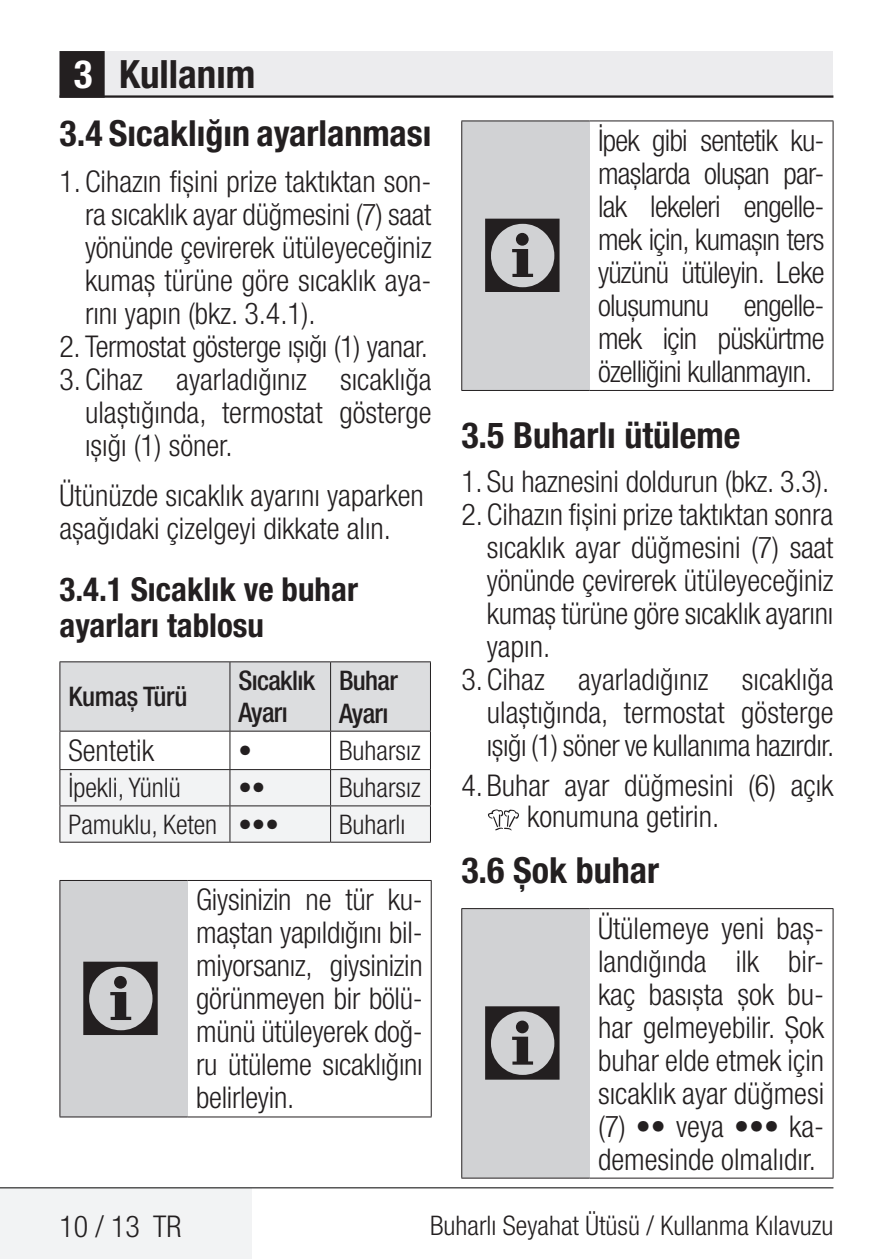
<style>
.page{position:relative;width:893px;height:1259px;background:#fff}
.page>*{position:absolute;margin:0;border:0;box-sizing:border-box;transform-origin:0 0}
.t1{font:108px "ZIWARNUN";color:#231f20}
.t2{font:700 condensed 39px "Helvetica Neue LT Pro";color:#231f20}
.t3{font:700 condensed 36px "Helvetica Neue LT Pro";color:#231f20}
.t4{font:700 condensed 33px/36px "Helvetica Neue LT Pro";color:#231f20}
.t5{font:300 condensed 30px/33px "Helvetica Neue LT Pro";color:#231f20;text-align:justify}
.t6{font:300 condensed 27px "Helvetica Neue LT Pro";color:#231f20}
.t7{font:500 condensed 27px/32.4px "Helvetica Neue LT Pro";letter-spacing:-.025em;color:#231f20}
.s1{color:#fff}
</style>
<div class="page">
<div style="left:60px;top:51px;width:773px;height:46px;background:#ececee"></div>
<hr style="left:60px;top:95px;width:773px;height:3px;background:#231f20">
<div style="left:61px;top:53px;width:42px;height:43px;background:#231f20"></div>
<div style="left:60px;top:51px;width:45px;height:47px;border:3px solid #231f20"></div>
<div style="left:0;top:1188px;width:252px;height:71px;background:#f2f3f4"></div>
<hr style="left:0;top:1187px;width:833px;height:1px;background:#000">
<div style="left:60px;top:662px;width:370px;height:68px;background:#dcdddf"></div>
<div style="left:60px;top:770px;width:370px;height:71px;background:#f2f3f4"></div>
<hr style="left:60px;top:661px;width:170px;height:1px;background:#231f20">
<hr style="left:59px;top:662px;width:1px;height:69px;background:#231f20">
<hr style="left:229px;top:662px;width:1px;height:69px;background:#231f20">
<hr style="left:60px;top:730px;width:170px;height:1px;background:#231f20">
<hr style="left:59px;top:731px;width:1px;height:38px;background:#231f20">
<hr style="left:229px;top:731px;width:1px;height:38px;background:#231f20">
<hr style="left:330px;top:731px;width:1px;height:38px;background:#231f20">
<hr style="left:430px;top:731px;width:1px;height:38px;background:#231f20">
<hr style="left:59px;top:770px;width:1px;height:35px;background:#231f20">
<hr style="left:59px;top:806px;width:1px;height:36px;background:#231f20">
<hr style="left:229px;top:770px;width:1px;height:35px;background:#231f20">
<hr style="left:330px;top:770px;width:1px;height:35px;background:#231f20">
<hr style="left:430px;top:770px;width:1px;height:35px;background:#231f20">
<hr style="left:229px;top:806px;width:1px;height:36px;background:#231f20">
<hr style="left:330px;top:806px;width:1px;height:36px;background:#231f20">
<hr style="left:430px;top:806px;width:1px;height:36px;background:#231f20">
<hr style="left:230px;top:661px;width:101px;height:1px;background:#231f20">
<hr style="left:331px;top:661px;width:100px;height:1px;background:#231f20">
<hr style="left:330px;top:662px;width:1px;height:69px;background:#231f20">
<hr style="left:430px;top:662px;width:1px;height:69px;background:#231f20">
<hr style="left:230px;top:730px;width:101px;height:1px;background:#231f20">
<hr style="left:331px;top:730px;width:100px;height:1px;background:#231f20">
<hr style="left:60px;top:769px;width:170px;height:1px;background:#231f20">
<hr style="left:230px;top:769px;width:101px;height:1px;background:#231f20">
<hr style="left:331px;top:769px;width:100px;height:1px;background:#231f20">
<hr style="left:60px;top:805px;width:170px;height:1px;background:#231f20">
<hr style="left:230px;top:805px;width:101px;height:1px;background:#231f20">
<hr style="left:331px;top:805px;width:100px;height:1px;background:#231f20">
<hr style="left:60px;top:841px;width:170px;height:1px;background:#231f20">
<hr style="left:230px;top:841px;width:101px;height:1px;background:#231f20">
<hr style="left:331px;top:841px;width:100px;height:1px;background:#231f20">
<div style="left:60px;top:880px;width:128px;height:237px;background:#d1d2d4"></div>
<hr style="left:188px;top:880px;width:244px;height:1px;background:#231f20">
<hr style="left:431px;top:881px;width:1px;height:235px;background:#231f20">
<hr style="left:188px;top:1116px;width:244px;height:1px;background:#231f20">
<hr style="left:60px;top:880px;width:128px;height:1px;background:#231f20">
<hr style="left:59px;top:881px;width:1px;height:235px;background:#231f20">
<hr style="left:60px;top:1116px;width:128px;height:1px;background:#231f20">
<div style="left:462px;top:121px;width:127px;height:269px;background:#d1d2d4"></div>
<hr style="left:589px;top:120px;width:244px;height:1px;background:#231f20">
<hr style="left:833px;top:121px;width:1px;height:269px;background:#231f20">
<hr style="left:589px;top:390px;width:244px;height:1px;background:#231f20">
<hr style="left:461px;top:120px;width:128px;height:1px;background:#231f20">
<hr style="left:461px;top:121px;width:1px;height:269px;background:#231f20">
<hr style="left:461px;top:390px;width:128px;height:1px;background:#231f20">
<svg style="left:488px;top:809px;width:31px;height:22px"></svg>
<div style="left:462px;top:908px;width:127px;height:270px;background:#d1d2d4"></div>
<hr style="left:589px;top:908px;width:244px;height:1px;background:#231f20">
<hr style="left:833px;top:909px;width:1px;height:268px;background:#231f20">
<hr style="left:589px;top:1177px;width:244px;height:1px;background:#231f20">
<hr style="left:461px;top:908px;width:128px;height:1px;background:#231f20">
<hr style="left:461px;top:909px;width:1px;height:268px;background:#231f20">
<hr style="left:461px;top:1177px;width:128px;height:1px;background:#231f20">
<h2 class="t2" style="left:74px;top:51px;width:183px"><span class="s1">3</span> Kullanım</h2>
<p class="t3" style="left:60px;top:112px;width:374px">3.4 Sıcaklığın ayarlanması</p>
<p class="t5" style="left:85px;top:165px;width:348px;text-indent:-26px">1. Cihazın fişini prize taktıktan son&shy;ra sıcaklık ayar düğmesini (7) saat yönünde çevirerek ütüleyeceğiniz kumaş türüne göre sıcaklık aya&shy;rını yapın (bkz. 3.4.1).</p>
<p class="t5" style="left:60px;top:330px;width:370px">2. Termostat gösterge ışığı (1) yanar.</p>
<p class="t5" style="left:85px;top:363px;width:348px;text-indent:-26px">3. Cihaz ayarladığınız sıcaklığa ulaştığında, termostat gösterge ışığı (1) söner.</p>
<p class="t5" style="left:60px;top:479px;width:366px">Ütünüzde sıcaklık ayarını yaparken aşağıdaki çizelgeyi dikkate alın.</p>
<p class="t4" style="left:60px;top:570px;width:300px">3.4.1 Sıcaklık ve buhar ayarları tablosu</p>
<p class="t7" style="left:68px;top:680px;width:121px">Kumaş Türü</p>
<p class="t7" style="left:238px;top:664px;width:78px">Sıcaklık<br>Ayarı</p>
<p class="t7" style="left:339px;top:663px;width:60px">Buhar<br>Ayarı</p>
<p class="t5" style="left:68px;top:734px;width:87px">Sentetik</p>
<p class="t6" style="left:238px;top:735px;width:15px">•</p>
<p class="t6" style="left:339px;top:735px;width:83px">Buharsız</p>
<p class="t6" style="left:68px;top:772px;width:114px">İpekli, Yünlü</p>
<p class="t6" style="left:238px;top:772px;width:28px">••</p>
<p class="t6" style="left:339px;top:772px;width:83px">Buharsız</p>
<p class="t6" style="left:68px;top:808px;width:212px">Pamuklu, Keten •••</p>
<p class="t6" style="left:339px;top:808px;width:68px">Buharlı</p>
<h1 class="t1" style="left:77px;top:941px;width:94px">C</h1>
<p class="t5" style="left:196px;top:883px;width:228px">Giysinizin ne tür ku&shy;maştan yapıldığını bil&shy;miyorsanız, giysinizin görünmeyen bir bölü&shy;münü ütüleyerek doğ&shy;ru ütüleme sıcaklığını belirleyin.</p>
<p class="t5" style="left:598px;top:123px;width:228px">İpek gibi sentetik ku&shy;maşlarda oluşan par&shy;lak lekeleri engelle&shy;mek için, kumaşın ters yüzünü ütüleyin. Leke oluşumunu engelle&shy;mek için püskürtme özelliğini kullanmayın.</p>
<p class="t3" style="left:461px;top:413px;width:280px">3.5 Buharlı ütüleme</p>
<p class="t5" style="left:461px;top:464px;width:369px">1. Su haznesini doldurun (bkz. 3.3).</p>
<p class="t5" style="left:487px;top:497px;width:348px;text-indent:-26px">2. Cihazın fişini prize taktıktan sonra sıcaklık ayar düğmesini (7) saat yönünde çevirerek ütüleyeceğiniz kumaş türüne göre sıcaklık ayarını yapın.</p>
<p class="t5" style="left:487px;top:662px;width:349px;text-indent:-26px">3. Cihaz ayarladığınız sıcaklığa ulaştığında, termostat gösterge ışığı (1) söner ve kullanıma hazırdır.</p>
<p class="t5" style="left:527px;top:769px;width:308px;line-height:31.5px;text-indent:-66px">4. Buhar ayar düğmesini (6) açık konumuna getirin.</p>
<p class="t3" style="left:461px;top:849px;width:199px">3.6 Şok buhar</p>
<h1 class="t1" style="left:479px;top:198px;width:94px">C</h1>
<h1 class="t1" style="left:479px;top:986px;width:94px">C</h1>
<p class="t5" style="left:598px;top:911px;width:228px">Ütülemeye yeni baş&shy;landığında ilk bir&shy;kaç basışta şok bu&shy;har gelmeyebilir. Şok buhar elde etmek için sıcaklık ayar düğmesi (7) •• veya ••• ka&shy;demesinde olmalıdır.</p>
<p class="t5" style="left:60px;top:1209px;width:123px">10 / 13 TR</p>
<p class="t6" style="left:430px;top:1210px;width:405px">Buharlı Seyahat Ütüsü / Kullanma Kılavuzu</p>
</div>
